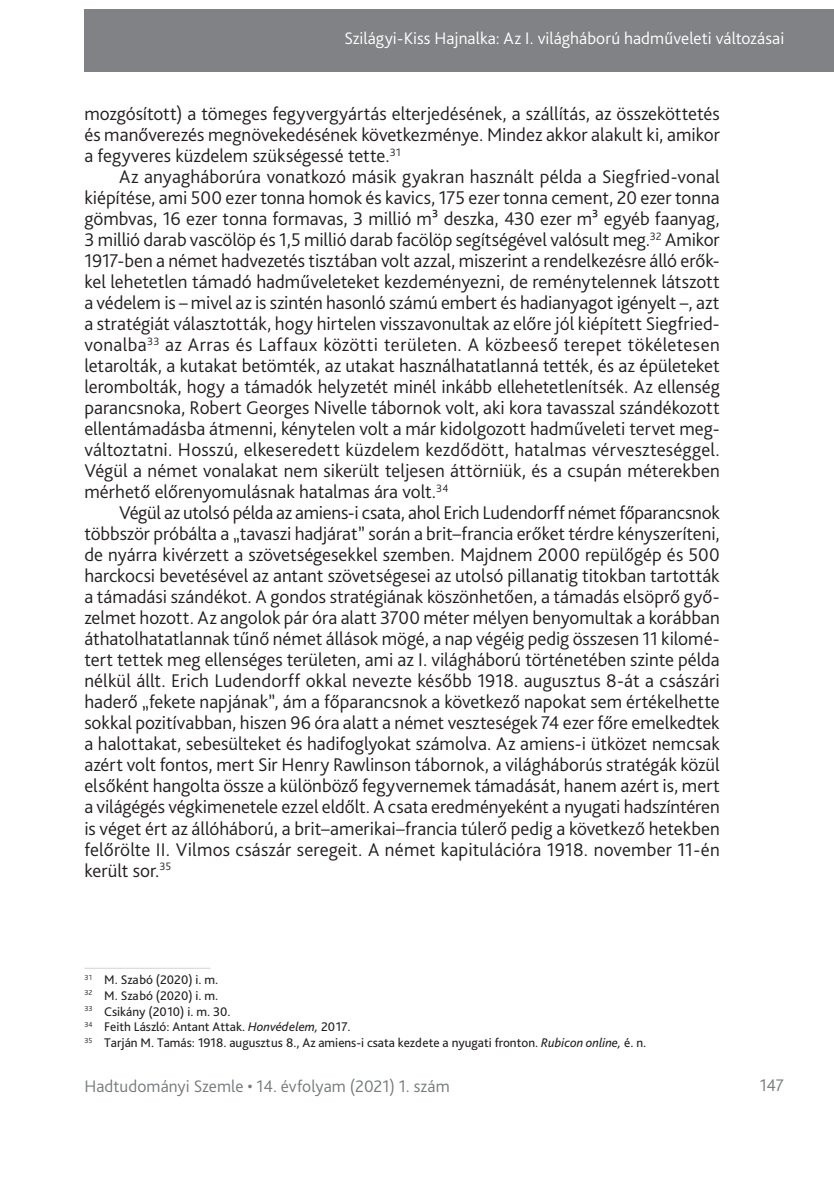
<style>
.page{position:relative;width:834px;height:1181px;background:#fff}
.page>*{position:absolute;margin:0;border:0;box-sizing:border-box;transform-origin:0 0}
.t1{font:300 19.25px/21px "Bliss Pro";letter-spacing:.005em;color:#231f20;text-align:justify}
.t2{font:300 17.5px "Bliss Pro";letter-spacing:.01em;color:#fff}
.t3{font:300 17.5px "Bliss Pro";letter-spacing:.005em;color:#767a7c}
.t4{font:13.12px/15.8px "Bliss Pro";color:#231f20}
.s1{font-style:italic}
</style>
<div class="page">
<div style="left:84px;top:9px;width:749px;height:63px;background:#808285"></div>
<hr style="left:84px;top:968px;width:126px;height:1px;background:#d1d2d4">
<p class="t2" style="left:344px;top:27px;width:441px">Szilágyi-Kiss Hajnalka: Az I. világháború hadműveleti változásai</p>
<p class="t1" style="left:84px;top:103px;width:636px">mozgósított) a tömeges fegyvergyártás elterjedésének, a szállítás, az összeköttetés és manőverezés megnövekedésének következménye. Mindez akkor alakult ki, amikor a fegyveres küzdelem szükségessé tette. <sup>31</sup></p>
<p class="t1" style="left:84px;top:166px;width:637px;text-align:left;text-indent:35px">Az anyagháborúra vonatkozó másik gyakran használt példa a Siegfried-vonal kiépítése, ami 500 ezer tonna homok és kavics, 175 ezer tonna cement, 20 ezer tonna gömbvas, 16 ezer tonna formavas, 3 millió m³ deszka, 430 ezer m³ egyéb faanyag, 3 millió darab vascölöp és -1,5 millió darab facölöp segítségével valósult meg. <sup>32</sup> Amikor 1917-ben a német hadvezetés tisztában volt azzal, miszerint a rendelkezésre álló erők&shy;kel lehetetlen támadó hadműveleteket kezdeményezni, de reménytelennek látszott a védelem is – mivel az is szintén hasonló számú embert és hadianyagot igényelt –, azt a stratégiát választották, hogy hirtelen visszavonultak az előre jól kiépített Siegfried&shy;vonalba<sup>33</sup> az Arras és Laffaux közötti területen. A közbeeső terepet tökéletesen letarolták, a kutakat betömték, az utakat használhatatlanná tették, és az épületeket lerombolták, hogy a támadók helyzetét minél inkább ellehetetlenítsék. Az ellenség parancsnoka, Robert Georges Nivelle tábornok volt, aki kora tavasszal szándékozott ellentámadásba átmenni, kénytelen volt a már kidolgozott hadműveleti tervet meg&shy;változtatni. Hosszú, elkeseredett küzdelem kezdődött, hatalmas vérveszteséggel.<br>Végül a német vonalakat nem sikerült teljesen áttörniük, és a csupán méterekben mérhető előrenyomulásnak hatalmas ára volt. <sup>34</sup></p>
<p class="t1" style="left:84px;top:502px;width:637px;text-indent:35px">Végül az utolsó példa az amiens-i csata, ahol Erich Ludendorff német főparancsnok többször próbálta a „tavaszi hadjárat” során a brit–francia erőket térdre kényszeríteni, de nyárra kivérzett a szövetségesekkel szemben. Majdnem 2000 repülőgép és -500 harckocsi bevetésével az antant szövetségesei az utolsó pillanatig titokban tartották a támadási szándékot. A gondos stratégiának köszönhetően, a támadás elsöprő győ&shy;zelmet hozott. Az angolok pár óra alatt 3700 méter mélyen benyomultak a korábban áthatolhatatlannak tűnő német állások mögé, a nap végéig pedig összesen 11 kilomé&shy;tert tettek meg ellenséges területen, ami az I. világháború történetében szinte példa nélkül állt. Erich Ludendorff okkal nevezte később 1918. augusztus 8-át a császári haderő „fekete napjának”, ám a főparancsnok a következő napokat sem értékelhette sokkal pozitívabban, hiszen 96 óra alatt a német veszteségek 74 ezer főre emelkedtek a halottakat, sebesülteket és hadifoglyokat számolva. Az amiens-i ütközet nemcsak azért volt fontos, mert Sir Henry Rawlinson tábornok, a világháborús stratégák közül elsőként hangolta össze a különböző fegyvernemek támadását, hanem azért is, mert a világégés végkimenetele ezzel eldőlt. A csata eredményeként a nyugati hadszíntéren is véget ért az állóháború, a brit–amerikai–francia túlerő pedig a következő hetekben felőrölte II. Vilmos császár seregeit. A német kapitulációra 1918. november 11-én került sor. <sup>35</sup></p>
<p class="t4" style="left:84px;top:971px;width:563px"><sup>31</sup> M. Szabó (2020) i. m.<br><sup>32</sup> M. Szabó (2020) i. m.<br><sup>33</sup> Csikány (2010) i. m. 30.<br><sup>34</sup> Feith László: Antant Attak. <span class="s1">Honvédelem,</span> 2017.<br><sup>35</sup> Tarján M. Tamás: 1918. augusztus 8., Az amiens-i csata kezdete a nyugati fronton. <span class="s1">Rubicon online,</span> é. n.</p>
<p class="t3" style="left:84px;top:1075px;width:367px">Hadtudományi Szemle • 14. évfolyam (2021) 1. szám</p>
<p class="t3" style="left:759px;top:1074px;width:26px">147</p>
</div>
